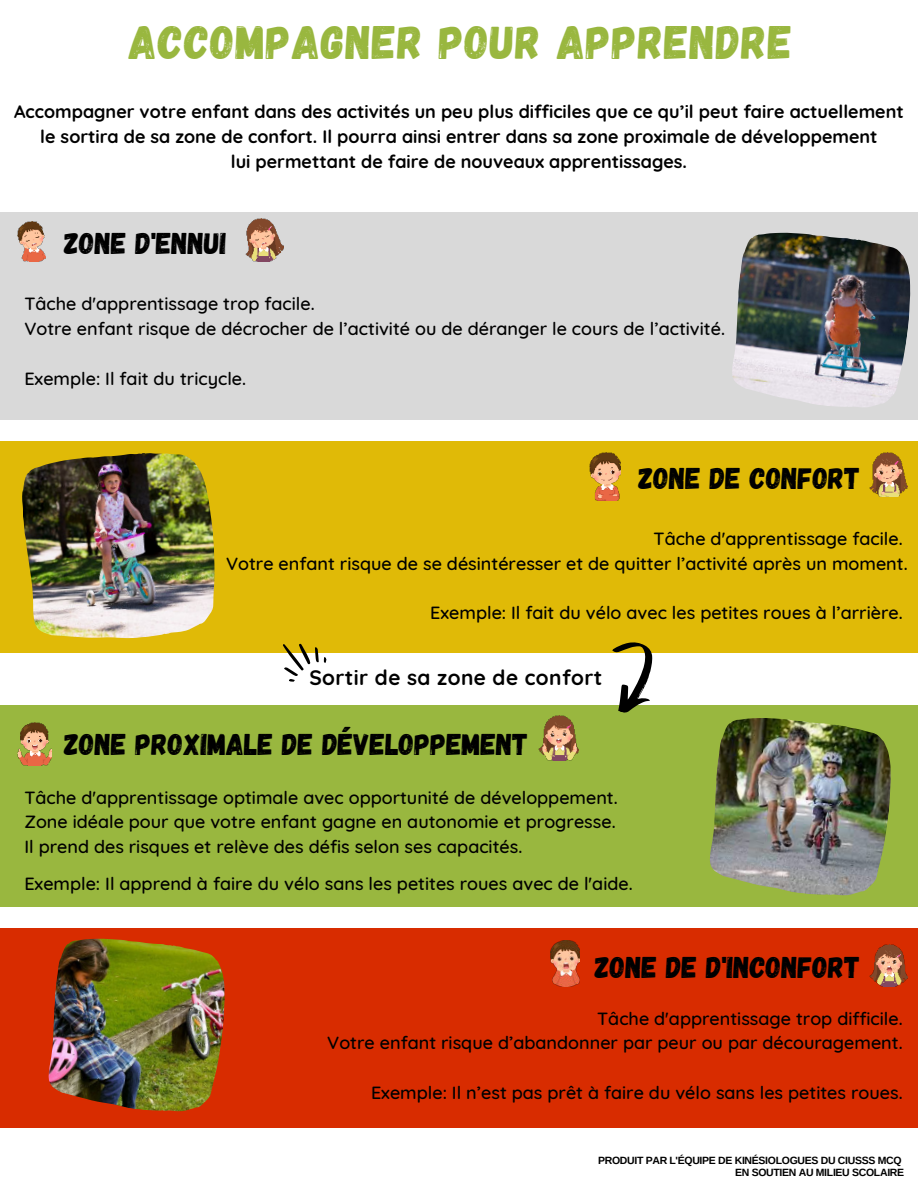
<style>
.page{position:relative;width:918px;height:1188px;background:#fff}
.page>*{position:absolute;margin:0;border:0;box-sizing:border-box;transform-origin:0 0}
.t1{font:46.95px "Gagalin";letter-spacing:.02em;color:#99b73f}
.t2{font:30px "Gagalin";color:#000}
.t3{font:700 20.85px "Quicksand";letter-spacing:.02em;color:#000}
.t4{font:500 18px/24.8px "Quicksand";color:#000;text-align:right}
.t5{font:700 18px/24.8px "Quicksand";color:#000;text-align:center}
.t6{font:700 10.5px/11.4px "Arimo";letter-spacing:-.03em;color:#000;text-align:right}
</style>
<div class="page">
<div style="left:0;top:705px;width:918px;height:202px;background:#99b73f"></div>
<div style="left:0;top:212px;width:918px;height:208px;background:#d9d9d9"></div>
<img style="left:17px;top:222px;width:29px;height:39px">
<img style="left:245px;top:218px;width:38px;height:43px">
<div style="left:0;top:441px;width:918px;height:211px;background:#e0ba07"></div>
<img style="left:869px;top:452px;width:39px;height:44px">
<img style="left:589px;top:452px;width:32px;height:49px">
<img style="left:18px;top:723px;width:34px;height:43px">
<div style="left:0;top:928px;width:918px;height:199px;background:#d82c00"></div>
<img style="left:551px;top:941px;width:29px;height:46px">
<img style="left:869px;top:944px;width:39px;height:43px">
<svg style="left:612px;top:642px;width:40px;height:71px"></svg>
<svg style="left:282px;top:643px;width:45px;height:39px"></svg>
<img style="left:732px;top:233px;width:178px;height:174px">
<img style="left:22px;top:453px;width:193px;height:185px">
<img style="left:538px;top:715px;width:41px;height:45px">
<img style="left:710px;top:718px;width:181px;height:178px">
<img style="left:48px;top:939px;width:177px;height:173px">
<h1 class="t1" style="left:129px;top:13px;width:665px">ACCOMPAGNER POUR APPRENDRE</h1>
<p class="t5" style="left:14px;top:98px;width:891px">Accompagner votre enfant dans des activités un peu plus difficiles que ce qu’il peut faire actuellement le sortira de sa zone de confort. Il pourra ainsi entrer dans sa zone proximale de développement<br>lui permettant de faire de nouveaux apprentissages.</p>
<h2 class="t2" style="left:64px;top:225px;width:164px">ZONE D'ENNUI</h2>
<p class="t4" style="left:24px;top:290px;width:702px;text-align:left">Tâche d'apprentissage trop facile.<br>Votre enfant risque de décrocher de l’activité ou de déranger le cours de l’activité.</p>
<p class="t4" style="left:24px;top:364px;width:223px">Exemple: Il fait du tricycle.</p>
<h2 class="t2" style="left:638px;top:460px;width:224px">ZONE DE CONFORT</h2>
<p class="t4" style="left:226px;top:525px;width:683px">Tâche d'apprentissage facile.<br>Votre enfant risque de se désintéresser et de quitter l’activité après un moment.</p>
<p class="t4" style="left:430px;top:599px;width:474px">Exemple: Il fait du vélo avec les petites roues à l’arrière.</p>
<p class="t3" style="left:309px;top:660px;width:294px">Sortir de sa zone de confort</p>
<h2 class="t2" style="left:64px;top:726px;width:466px">ZONE PROXIMALE DE DÉVELOPPEMENT</h2>
<p class="t4" style="left:24px;top:783px;width:595px;text-align:justify">Tâche d'apprentissage optimale avec opportunité de développement.<br>Zone idéale pour que votre enfant gagne en autonomie et progresse.<br>Il prend des risques et relève des défis selon ses capacités.</p>
<p class="t4" style="left:24px;top:870px;width:610px">Exemple: Il apprend à faire du vélo sans les petites roues avec de l'aide.</p>
<h2 class="t2" style="left:595px;top:949px;width:267px">ZONE DE D'INCONFORT</h2>
<p class="t4" style="left:327px;top:1004px;width:577px">Tâche d'apprentissage trop difficile.<br>Votre enfant risque d’abandonner par peur ou par découragement.</p>
<p class="t4" style="left:371px;top:1078px;width:533px">Exemple: Il n’est pas prêt à faire du vélo sans les petites roues.</p>
<p class="t6" style="left:598px;top:1155px;width:308px">PRODUIT PAR L'ÉQUIPE DE KINÉSIOLOGUES DU CIUSSS MCQ<br>EN SOUTIEN AU MILIEU SCOLAIRE</p>
</div>
